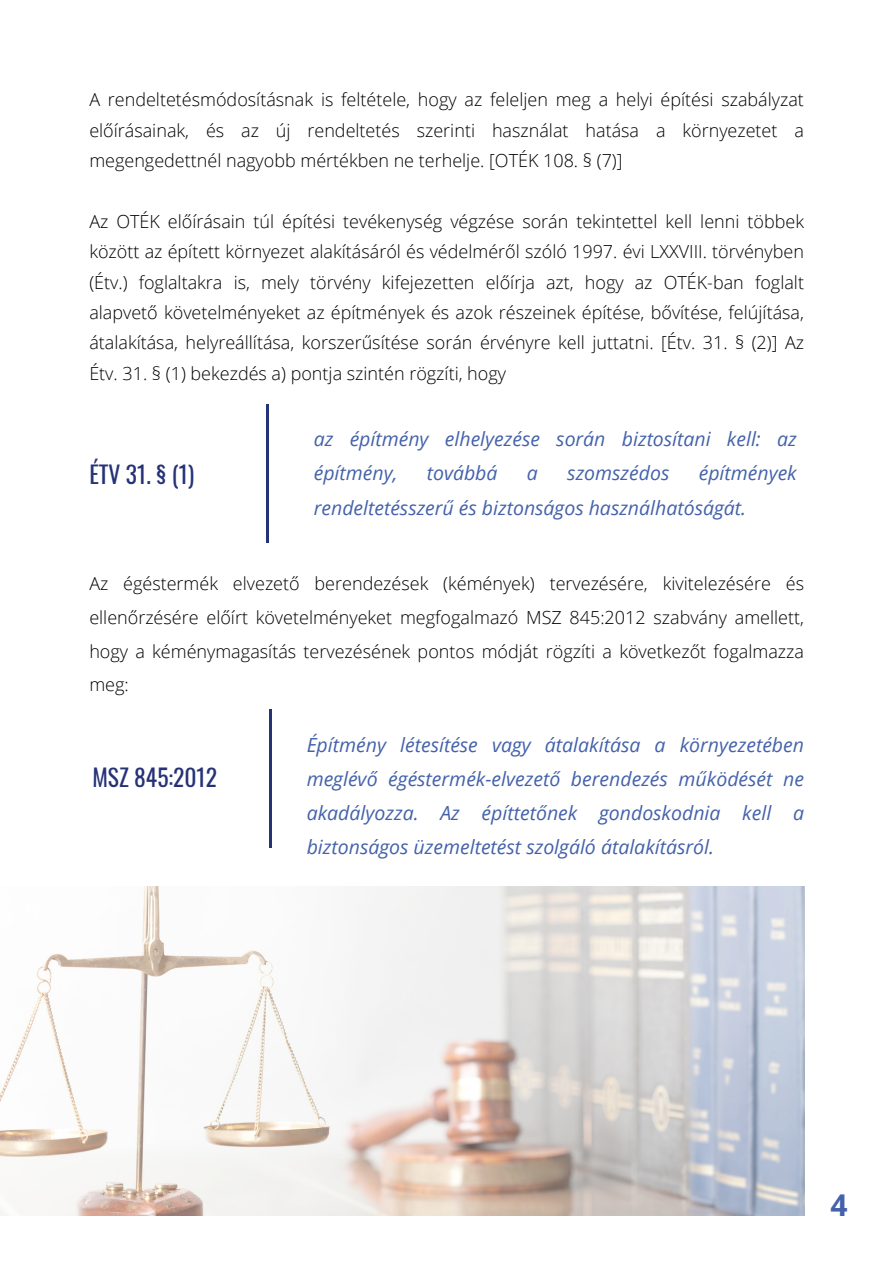
<style>
.page{position:relative;width:893px;height:1264px;background:#fff}
.page>*{position:absolute;margin:0;border:0;box-sizing:border-box;transform-origin:0 0}
.t1{font:700 30px "Open Sans";color:#4462ab}
.t2{font:23.55px "Oswald";color:#263276}
.t3{font:italic 19.5px/33.8px "Open Sans";color:#4462ab}
.t4{font:300 18px/30.3px "Open Sans";color:#000;text-align:justify}
</style>
<div class="page">
<img style="left:0;top:886px;width:804px;height:329px">
<hr style="left:266px;top:405px;width:2px;height:138px;background:#263276">
<hr style="left:269px;top:709px;width:2px;height:139px;background:#263276">
<p class="t4" style="left:89px;top:84px;width:716px">A rendeltetésmódosításnak is feltétele, hogy az feleljen meg a helyi építési szabályzat előírásainak, és az új rendeltetés szerinti használat hatása a környezetet a megengedettnél nagyobb mértékben ne terhelje. [OTÉK 108. § (7)]</p>
<h1 class="t4" style="left:89px;top:206px;width:716px">Az OTÉK előírásain túl építési tevékenység végzése során tekintettel kell lenni többek között az épített környezet alakításáról és védelméről szóló 1997. évi LXXVIII. törvényben (Étv.) foglaltakra is, mely törvény kifejezetten előírja azt, hogy az OTÉK-ban foglalt alapvető követelményeket az építmények és azok részeinek építése, bővítése, felújítása, átalakítása, helyreállítása, korszerűsítése során érvényre kell juttatni. [Étv. 31. § (2)] Az Étv. 31. § (1) bekezdés a) pontja szintén rögzíti, hogy</h1>
<p class="t2" style="left:89px;top:455px;width:106px">ÉTV 31. § (1)</p>
<p class="t3" style="left:314px;top:421px;width:484px;line-height:34.5px">az építmény elhelyezése során biztosítani kell: az építmény,</p>
<p class="t3" style="left:314px;top:455px;width:484px;line-height:34.5px;text-indent:385px">építmények rendeltetésszerű és biztonságos használhatóságát.</p>
<p class="t3" style="left:427px;top:456px;width:72px">továbbá</p>
<p class="t3" style="left:527px;top:456px;width:12px">a</p>
<p class="t3" style="left:567px;top:456px;width:103px">szomszédos</p>
<p class="t4" style="left:89px;top:566px;width:716px;line-height:33.8px">Az égéstermék elvezető berendezések (kémények) tervezésére, kivitelezésére és ellenőrzésére előírt követelményeket megfogalmazó MSZ 845:2012 szabvány amellett, hogy a kéménymagasítás tervezésének pontos módját rögzíti a következőt fogalmazza meg:</p>
<p class="t3" style="left:306px;top:727px;width:499px;text-align:justify">Építmény létesítése vagy átalakítása a környezetében meglévő égéstermék-elvezető berendezés működését ne akadályozza. Az építtetőnek gondoskodnia kell a biztonságos üzemeltetést szolgáló átalakításról.</p>
<h1 class="t2" style="left:92px;top:759px;width:126px">MSZ 845:2012</h1>
<p class="t1" style="left:830px;top:1184px;width:19px">4</p>
</div>
